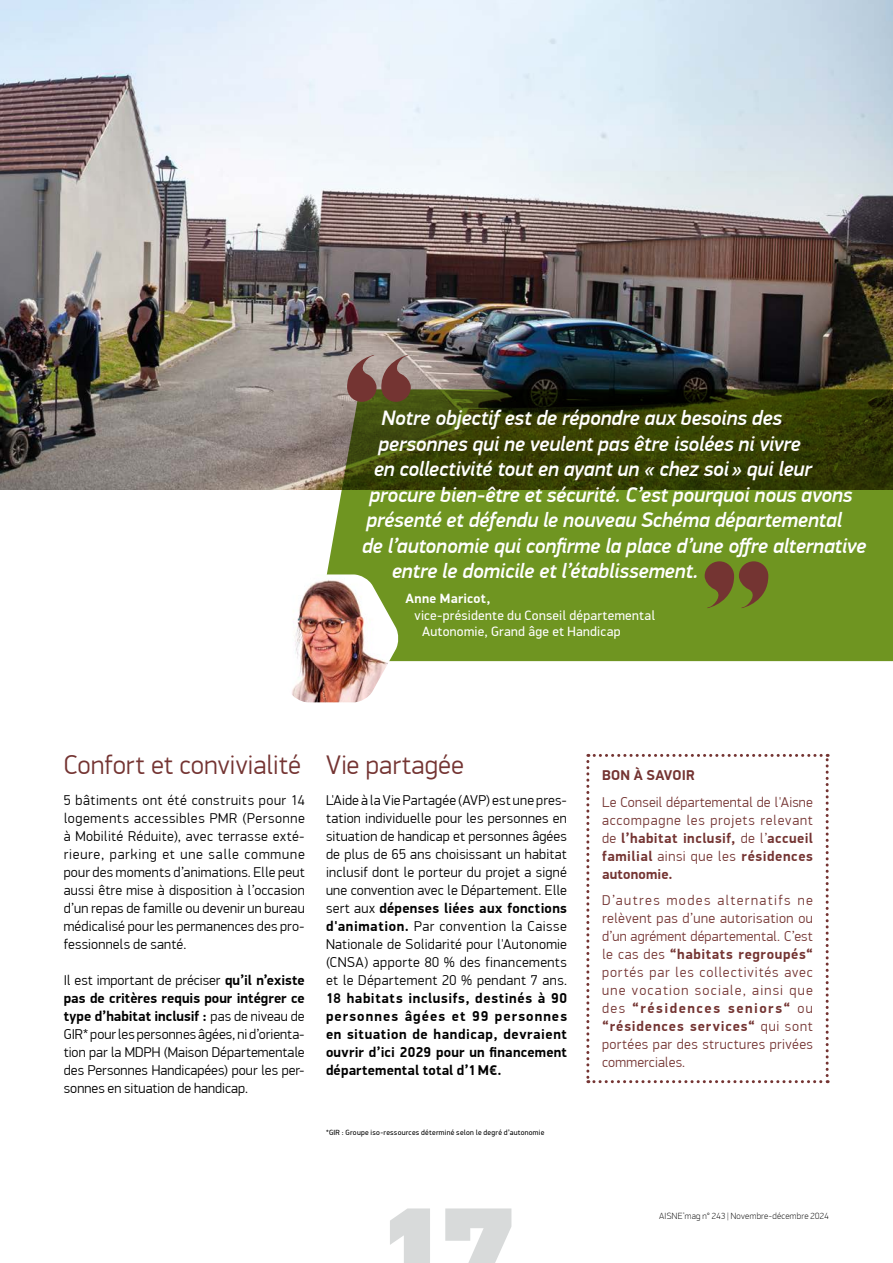
<style>
.page{position:relative;width:893px;height:1263px;background:#fff}
.page>*{position:absolute;margin:0;border:0;box-sizing:border-box;transform-origin:0 0}
.t1{font:900 135px "PF Din Text Pro";color:#d8dada}
.t2{font:300 27px "PF Din Display Pro";letter-spacing:.005em;color:#743432}
.t3{font:italic 500 21px "PF Din Display Pro";letter-spacing:-.005em;color:#fff}
.t4{font:300 14.25px/18px "PF Din Display Pro";letter-spacing:.015em;color:#000;text-align:justify}
.t5{font:300 14.25px/18px "PF Din Display Pro";letter-spacing:.03em;color:#743432;text-align:justify}
.t6{font:700 14.25px/18px "PF Din Display Pro";letter-spacing:.015em;color:#000;text-align:justify}
.t7{font:700 14.25px "PF Din Display Pro";letter-spacing:.01em;color:#743432}
.t8{font:13.5px/16.5px "PF Din Display Pro";letter-spacing:.025em;color:#fff}
.t9{font:700 13.5px "PF Din Display Pro";letter-spacing:.02em;color:#fff}
.t10{font:100 9px "PF Din Display Pro";letter-spacing:.035em;color:#000}
.t11{font:7.5px "PF Din Display Pro";letter-spacing:.035em;color:#000}
.s1{font-weight:700}
</style>
<div class="page">
<img style="left:0;top:0;width:893px;height:490px">
<svg style="left:312px;top:389px;width:581px;height:272px;background:#5c751c"></svg>
<svg style="left:347px;top:355px;width:64px;height:47px;background:#8a635b"></svg>
<svg style="left:705px;top:561px;width:63px;height:47px;background:#715f2a"></svg>
<img style="left:292px;top:574px;width:107px;height:128px">
<svg style="left:586px;top:754px;width:243px;height:329px"></svg>
<h3 class="t3" style="left:381px;top:405px;width:402px">Notre objectif est de répondre aux besoins des</h3>
<h3 class="t3" style="left:378px;top:431px;width:424px">personnes qui ne veulent pas être isolées ni vivre</h3>
<h3 class="t3" style="left:374px;top:456px;width:439px">en collectivité tout en ayant un « chez soi» qui leur</h3>
<h3 class="t3" style="left:370px;top:482px;width:485px">procure bien-être et sécurité. C’est pourquoi nous avons</h3>
<h3 class="t3" style="left:366px;top:507px;width:477px">présenté et défendu le nouveau Schéma départemental</h3>
<h3 class="t3" style="left:362px;top:533px;width:506px">de l’autonomie qui confirme la place d’une offre alternative</h3>
<h3 class="t3" style="left:392px;top:558px;width:308px">entre le domicile et l’établissement.</h3>
<p class="t9" style="left:405px;top:590px;width:86px">Anne Maricot,</p>
<p class="t8" style="left:422px;top:607px;width:235px;text-indent:-8px">vice-présidente du Conseil départemental<br>Autonomie, Grand âge et Handicap</p>
<h2 class="t2" style="left:64px;top:749px;width:239px">Confort et convivialité</h2>
<p class="t4" style="left:64px;top:791px;width:242px">5 bâtiments ont été construits pour 14 logements accessibles PMR (Personne à Mobilité Réduite), avec terrasse exté&shy;rieure, parking et une salle commune pour des moments d’animations. Elle peut aussi être mise à disposition à l’occasion d’un repas de famille ou devenir un bureau médicalisé pour les permanences des pro&shy;fessionnels de santé.</p>
<p class="t4" style="left:64px;top:971px;width:242px">Il est important de préciser <span class="s1">qu’il n’existe pas de critères requis pour intégrer ce type d’habitat inclusif :</span> pas de niveau de GIR* pour les personnes âgées, ni d’orienta&shy;tion par la MDPH (Maison Départementale des Personnes Handicapées) pour les per&shy;sonnes en situation de handicap.</p>
<h2 class="t2" style="left:326px;top:749px;width:140px">Vie partagée</h2>
<p class="t4" style="left:326px;top:791px;width:242px">L'Aide à la Vie Partagée (AVP) est une pres&shy;tation individuelle pour les personnes en situation de handicap et personnes âgées de plus de 65 ans choisissant un habitat inclusif dont le porteur du projet a signé une convention avec le Département. Elle sert aux <span class="s1">dépenses liées aux fonctions d'animation.</span> Par convention la Caisse Nationale de Solidarité pour l'Autonomie (CNSA) apporte 80 % des financements et le Département 20 % pendant 7 ans.</p>
<p class="t6" style="left:326px;top:990px;width:242px">18 habitats inclusifs, destinés à 90 personnes âgées et 99 personnes en situation de handicap, devraient ouvrir d’ici 2029 pour un financement départemental total d’1M€.</p>
<p class="t11" style="left:326px;top:1128px;width:220px">*GIR : Groupe iso-ressources déterminé selon le degré d’autonomie</p>
<p class="t7" style="left:602px;top:767px;width:94px">BON À SAVOIR</p>
<p class="t5" style="left:602px;top:793px;width:212px">Le Conseil départemental de l'Aisne accompagne les projets relevant de <span class="s1">l’habitat inclusif,</span> de l’<span class="s1">accueil familial</span> ainsi que les <span class="s1">résidences autonomie.</span></p>
<p class="t5" style="left:602px;top:892px;width:212px">D’autres modes alternatifs ne relèvent pas d’une autorisation ou d’un agrément départemental. C’est le cas des <span class="s1">“habitats regroupés“ </span>portés par les collectivités avec une vocation sociale, ainsi que des <span class="s1">“résidences seniors“</span> ou <span class="s1">“résidences services“</span> qui sont portées par des structures privées commerciales.</p>
<h1 class="t1" style="left:369px;top:1169px;width:151px">17</h1>
<p class="t10" style="left:659px;top:1211px;width:171px">AISNE’mag n° 243 | Novembre-décembre 2024</p>
</div>
